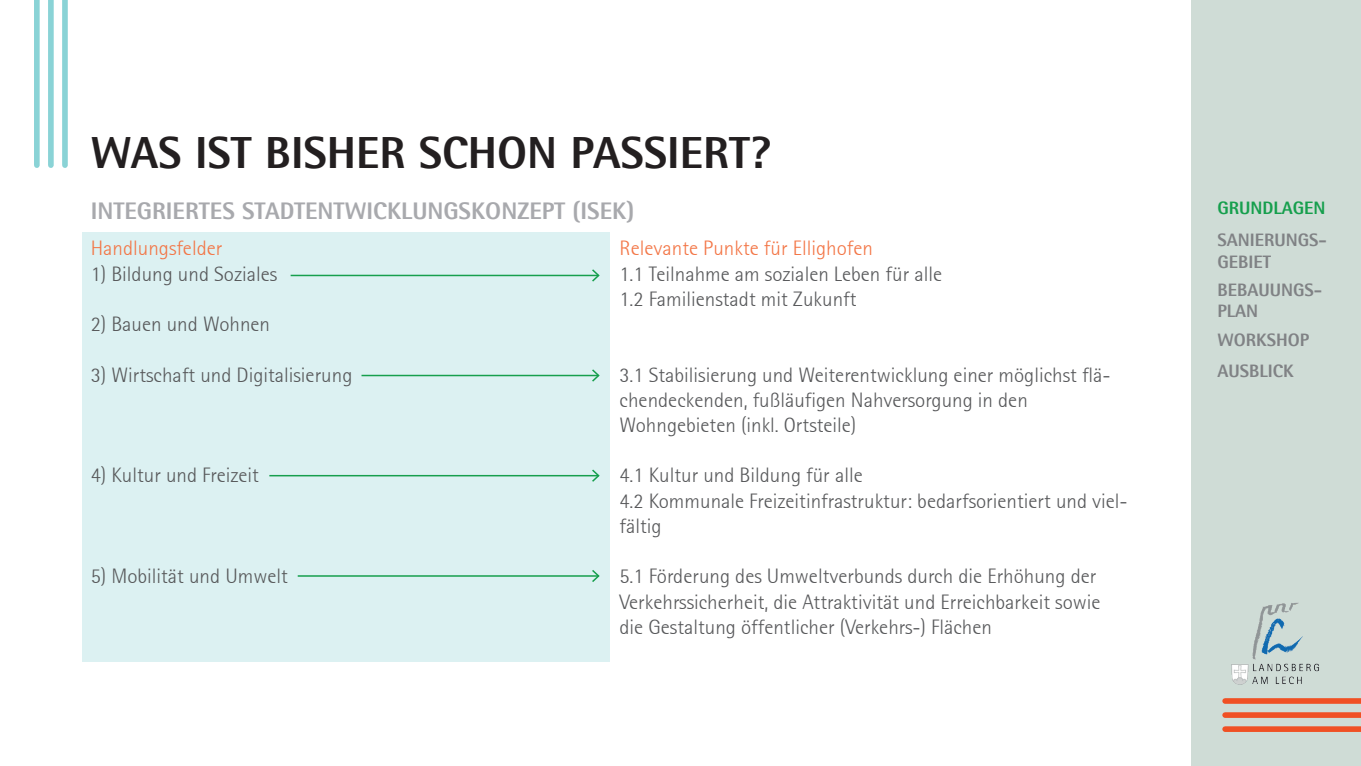
<style>
.page{position:relative;width:1361px;height:766px;background:#fff}
.page>*{position:absolute;margin:0;border:0;box-sizing:border-box;transform-origin:0 0}
.t1{font:800 45px "Agfa Rotis Semisans";color:#231f20}
.t2{font:800 24px "Agfa Rotis Semisans";color:#a8a9ad}
.t3{font:300 21px/25.2px "Rotis Semi Sans 45";color:#57585a}
.t4{font:300 21px "Rotis Semi Sans 45";color:#f37545}
.t5{font:800 18px/21.6px "Agfa Rotis Semisans";color:#808285}
.t6{font:800 18px "Agfa Rotis Semisans";color:#169f4d}
</style>
<div class="page">
<div style="left:1192px;top:0;width:169px;height:765px;background:#cfdcd6"></div>
<div style="left:62px;top:0;width:6px;height:165px;background:#8ad3d6"></div>
<div style="left:48px;top:0;width:6px;height:165px;background:#8ad3d6"></div>
<div style="left:34px;top:0;width:6px;height:165px;background:#8ad3d6"></div>
<div style="left:1225px;top:698px;width:136px;height:5px;background:#f05024"></div>
<div style="left:1225px;top:712px;width:136px;height:5px;background:#f05024"></div>
<div style="left:1225px;top:726px;width:136px;height:5px;background:#f05024"></div>
<img style="left:1231px;top:602px;width:88px;height:83px">
<div style="left:82px;top:232px;width:527px;height:429px;background:#dcf1f2"></div>
<hr style="left:291px;top:274px;width:307px;height:2px;background:#169f4d">
<svg style="left:590px;top:269px;width:10px;height:13px"></svg>
<hr style="left:361px;top:374px;width:237px;height:2px;background:#169f4d">
<svg style="left:590px;top:369px;width:10px;height:13px"></svg>
<hr style="left:269px;top:475px;width:329px;height:1px;background:#169f4d">
<svg style="left:590px;top:469px;width:10px;height:13px"></svg>
<hr style="left:298px;top:575px;width:300px;height:1px;background:#169f4d">
<svg style="left:590px;top:570px;width:10px;height:12px"></svg>
<h1 class="t1" style="left:91px;top:124px;width:681px">WAS IST BISHER SCHON PASSIERT?</h1>
<p class="t2" style="left:91px;top:195px;width:545px">INTEGRIERTES STADTENTWICKLUNGSKONZEPT (ISEK)</p>
<p class="t4" style="left:91px;top:236px;width:133px">Handlungsfelder</p>
<p class="t4" style="left:619px;top:236px;width:255px">Relevante Punkte für Ellighofen</p>
<p class="t3" style="left:91px;top:261px;width:188px">1) Bildung und Soziales</p>
<p class="t3" style="left:91px;top:311px;width:181px">2) Bauen und Wohnen</p>
<p class="t3" style="left:91px;top:362px;width:263px">3) Wirtschaft und Digitalisierung</p>
<p class="t3" style="left:91px;top:462px;width:170px">4) Kultur und Freizeit</p>
<p class="t3" style="left:91px;top:563px;width:199px">5) Mobilität und Umwelt</p>
<p class="t3" style="left:619px;top:261px;width:324px">1.1 Teilnahme am sozialen Leben für alle<br>1.2 Familienstadt mit Zukunft</p>
<p class="t3" style="left:619px;top:362px;width:493px">3.1 Stabilisierung und Weiterentwicklung einer möglichst flä&shy;chendeckenden, fußläufigen Nahversorgung in den<br>Wohngebieten (inkl. Ortsteile)</p>
<p class="t3" style="left:619px;top:462px;width:510px">4.1 Kultur und Bildung für alle<br>4.2 Kommunale Freizeitinfrastruktur: bedarfsorientiert und viel&shy;fältig</p>
<p class="t3" style="left:619px;top:563px;width:482px">5.1 Förderung des Umweltverbunds durch die Erhöhung der<br>Verkehrssicherheit, die Attraktivität und Erreichbarkeit sowie die Gestaltung öffentlicher (Verkehrs-) Flächen</p>
<p class="t6" style="left:1217px;top:197px;width:110px">GRUNDLAGEN</p>
<p class="t5" style="left:1217px;top:229px;width:111px">SANIERUNGS-<br>GEBIET</p>
<p class="t5" style="left:1217px;top:278px;width:106px">BEBAUUNGS-<br>PLAN</p>
<p class="t5" style="left:1217px;top:328px;width:93px">WORKSHOP</p>
<p class="t5" style="left:1217px;top:360px;width:78px">AUSBLICK</p>
</div>
